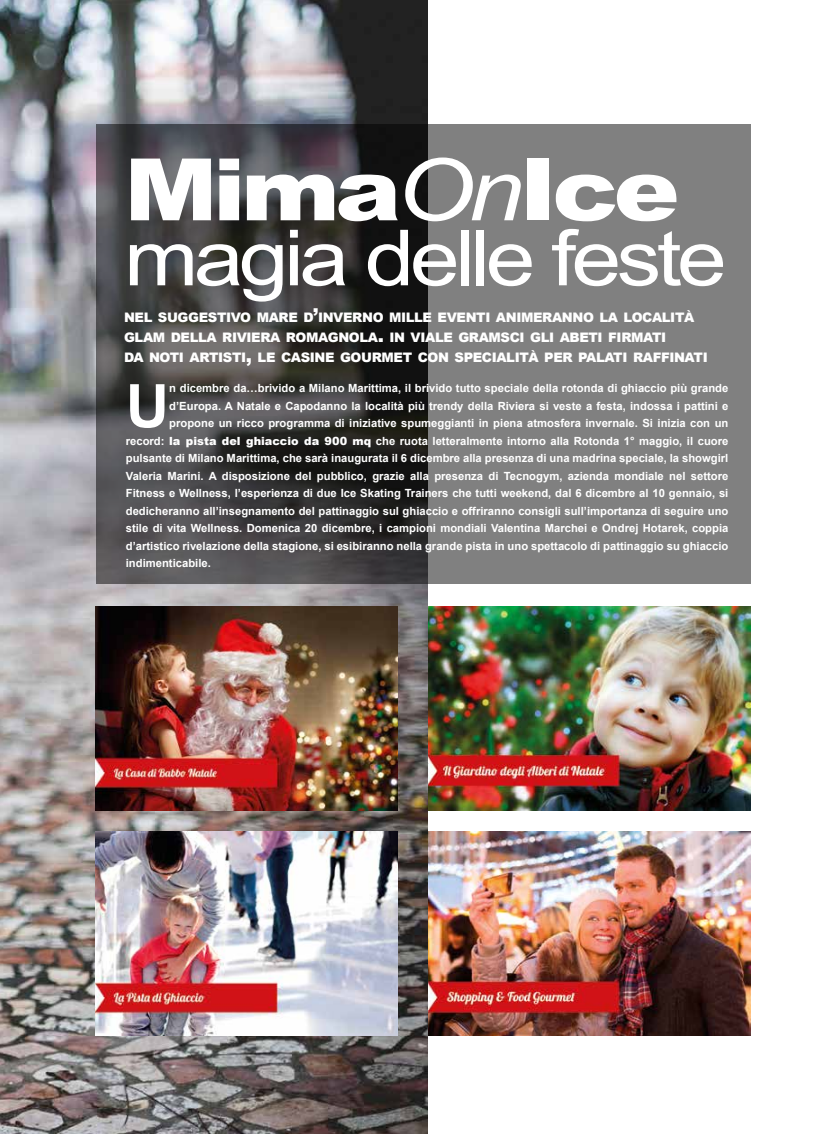
<style>
.page{position:relative;width:833px;height:1134px;background:#fff}
.page>*{position:absolute;margin:0;border:0;box-sizing:border-box;transform-origin:0 0}
.t1{font:900 86.25px "Arial";letter-spacing:-.05em;color:#fff;scale:1.15 1}
.t2{font:77.5px "Arial";letter-spacing:-.05em;color:#fff;scale:1.15 1}
.t3{font:700 60.12px "Arial";color:#fff}
.t4{font:900 13.12px/20px "Arial";letter-spacing:-.03em;color:#fff}
.t5{font:700 11.25px "Arial";color:#fff}
.s1{font-weight:400;font-style:italic}
.s2{font-size:18.75px}
.s3{font-weight:900}
</style>
<div class="page">
<img style="left:427px;top:606px;width:323px;height:204px">
<img style="left:427px;top:832px;width:323px;height:203px">
<img style="left:0;top:0;width:427px;height:1134px">
<svg style="left:96px;top:124px;width:654px;height:460px;background:#5e5d5e"></svg>
<img style="left:96px;top:606px;width:302px;height:204px">
<img style="left:96px;top:832px;width:302px;height:203px">
<h1 class="t1" style="left:124px;top:127px;width:484px">Mima<span class="s1">On</span>Ice</h1>
<h2 class="t2" style="left:124px;top:207px;width:525px">magia delle feste</h2>
<p class="t4" style="left:124px;top:307px;width:585px">NEL SUGGESTIVO MARE D<span class="s2">’</span>INVERNO MILLE EVENTI ANIMERANNO LA LOCALITÀ<br>GLAM DELLA RIVIERA ROMAGNOLA<span class="s2">.</span> IN VIALE GRAMSCI GLI ABETI FIRMATI<br>DA NOTI ARTISTI<span class="s2">,</span> LE CASINE GOURMET CON SPECIALITÀ PER PALATI RAFFINATI</p>
<h3 class="t3" style="left:126px;top:366px;width:45px">U</h3>
<p class="t5" style="left:169px;top:381px;width:560px">n dicembre da…brivido a Milano Marittima, il brivido tutto speciale della rotonda di ghiaccio più grande</p>
<p class="t5" style="left:169px;top:398px;width:560px">d’Europa. A Natale e Capodanno la località più trendy della Riviera si veste a festa, indossa i pattini e</p>
<p class="t5" style="left:169px;top:416px;width:560px">propone un ricco programma di iniziative spumeggianti in piena atmosfera invernale. Si inizia con un</p>
<p class="t5" style="left:126px;top:433px;width:604px">record: <span class="s3">la pista del ghiaccio da 900 mq</span> che ruota letteralmente intorno alla Rotonda 1° maggio, il cuore</p>
<p class="t5" style="left:126px;top:451px;width:604px">pulsante di Milano Marittima, che sarà inaugurata il 6 dicembre alla presenza di una madrina speciale, la showgirl</p>
<p class="t5" style="left:126px;top:468px;width:604px">Valeria Marini. A disposizione del pubblico, grazie alla presenza di Tecnogym, azienda mondiale nel settore</p>
<p class="t5" style="left:126px;top:486px;width:604px">Fitness e Wellness, l’esperienza di due Ice Skating Trainers che tutti weekend, dal 6 dicembre al 10 gennaio, si</p>
<p class="t5" style="left:126px;top:503px;width:604px">dedicheranno all’insegnamento del pattinaggio sul ghiaccio e offriranno consigli sull’importanza di seguire uno</p>
<p class="t5" style="left:126px;top:521px;width:604px">stile di vita Wellness. Domenica 20 dicembre, i campioni mondiali Valentina Marchei e Ondrej Hotarek, coppia</p>
<p class="t5" style="left:126px;top:538px;width:604px">d’artistico rivelazione della stagione, si esibiranno nella grande pista in uno spettacolo di pattinaggio su ghiaccio</p>
<p class="t5" style="left:126px;top:556px;width:87px">indimenticabile.</p>
</div>
